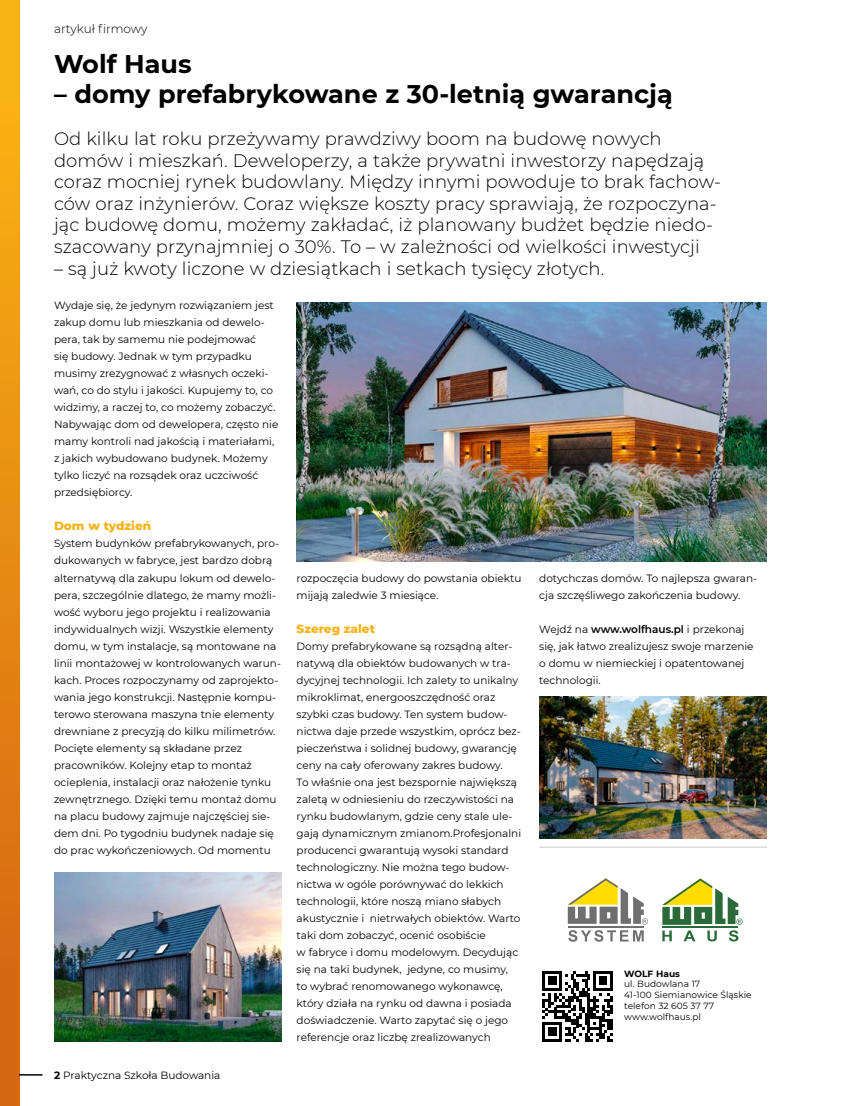
<style>
.page{position:relative;width:851px;height:1106px;background:#fff}
.page>*{position:absolute;margin:0;border:0;box-sizing:border-box;transform-origin:0 0}
.t1{font:700 25.5px "Montserrat";color:#000}
.t2{font:300 18px/21.6px "Montserrat";letter-spacing:.005em;color:#000}
.t3{font:800 12px "Montserrat";color:#f9b213}
.t4{font:300 12px "Montserrat";color:#000}
.t5{font:10.5px/17px "Montserrat";color:#000}
.t6{font:9px/10.8px "Montserrat";letter-spacing:.005em;color:#000}
.t7{font:700 9px "Montserrat";letter-spacing:.005em;color:#000}
.s1{font-weight:700}
.s2{font-weight:600}
</style>
<div class="page">
<div style="left:0;top:0;width:19px;height:1106px;background:linear-gradient(to bottom,#fbb713,#d36013)"></div>
<svg style="left:19px;top:1074px;width:24px;height:1px"></svg>
<svg style="left:568px;top:930px;width:75px;height:11px"></svg>
<hr style="left:567px;top:926px;width:76px;height:1px;background:#706f6f">
<svg style="left:567px;top:878px;width:81px;height:46px"></svg>
<svg style="left:662px;top:930px;width:9px;height:11px"></svg>
<svg style="left:683px;top:930px;width:12px;height:11px"></svg>
<svg style="left:707px;top:930px;width:9px;height:11px"></svg>
<svg style="left:729px;top:930px;width:9px;height:11px"></svg>
<hr style="left:662px;top:926px;width:76px;height:1px;background:#2a6a38">
<svg style="left:662px;top:878px;width:80px;height:46px"></svg>
<img style="left:296px;top:302px;width:470px;height:259px">
<svg style="left:542px;top:971px;width:71px;height:70px"></svg>
<hr style="left:539px;top:846px;width:227px;height:2px;background:#dadada">
<img style="left:54px;top:872px;width:228px;height:169px">
<img style="left:539px;top:696px;width:227px;height:142px">
<p class="t4" style="left:54px;top:20px;width:95px">artykuł firmowy</p>
<h1 class="t1" style="left:54px;top:45px;width:139px">Wolf Haus</h1>
<h1 class="t1" style="left:54px;top:76px;width:620px">– domy prefabrykowane z 30-letnią gwarancją</h1>
<p class="t2" style="left:54px;top:127px;width:668px">Od kilku lat roku przeżywamy prawdziwy boom na budowę nowych domów i mieszkań. Deweloperzy, a także prywatni inwestorzy napędzają coraz mocniej rynek budowlany. Między innymi powoduje to brak fachow&shy;ców oraz inżynierów. Coraz większe koszty pracy sprawiają, że rozpoczyna&shy;jąc budowę domu, możemy zakładać, iż planowany budżet będzie niedo&shy;szacowany przynajmniej o 30%. To – w zależności od wielkości inwestycji</p>
<h2 class="t2" style="left:54px;top:257px;width:551px">– są już kwoty liczone w dziesiątkach i setkach tysięcy złotych.</h2>
<p class="t5" style="left:54px;top:297px;width:226px">Wydaje się, że jedynym rozwiązaniem jest zakup domu lub mieszkania od dewelo&shy;pera, tak by samemu nie podejmować<br>się budowy. Jednak w tym przypadku musimy zrezygnować z własnych oczeki&shy;wań, co do stylu i jakości. Kupujemy to, co widzimy, a raczej to, co możemy zobaczyć.<br>Nabywając dom od dewelopera, często nie mamy kontroli nad jakością i materiałami, z jakich wybudowano budynek. Możemy tylko liczyć na rozsądek oraz uczciwość przedsiębiorcy.</p>
<p class="t3" style="left:54px;top:517px;width:98px">Dom w tydzień</p>
<p class="t5" style="left:54px;top:535px;width:228px">System budynków prefabrykowanych, pro&shy;dukowanych w fabryce, jest bardzo dobrą alternatywą dla zakupu lokum od dewelo&shy;pera, szczególnie dlatego, że mamy możli&shy;wość wyboru jego projektu i realizowania indywidualnych wizji. Wszystkie elementy domu, w tym instalacje, są montowane na linii montażowej w kontrolowanych warun&shy;kach. Proces rozpoczynamy od zaprojekto&shy;wania jego konstrukcji. Następnie kompu&shy;terowo sterowana maszyna tnie elementy drewniane z precyzją do kilku milimetrów.<br>Pocięte elementy są składane przez pracowników. Kolejny etap to montaż ocieplenia, instalacji oraz nałożenie tynku zewnętrznego. Dzięki temu montaż domu na placu budowy zajmuje najczęściej sie&shy;dem dni. Po tygodniu budynek nadaje się do prac wykończeniowych. Od momentu</p>
<p class="t5" style="left:54px;top:1066px;width:168px"><span class="s1">2</span> Praktyczna Szkoła Budowania</p>
<p class="t5" style="left:296px;top:569px;width:226px">rozpoczęcia budowy do powstania obiektu mijają zaledwie 3 miesiące.</p>
<p class="t3" style="left:296px;top:619px;width:80px">Szereg zalet</p>
<p class="t5" style="left:296px;top:637px;width:226px">Domy prefabrykowane są rozsądną alter&shy;natywą dla obiektów budowanych w tra&shy;dycyjnej technologii. Ich zalety to unikalny mikroklimat, energooszczędność oraz szybki czas budowy. Ten system budow&shy;nictwa daje przede wszystkim, oprócz bez&shy;pieczeństwa i solidnej budowy, gwarancję ceny na cały oferowany zakres budowy.<br>To właśnie ona jest bezspornie największą zaletą w odniesieniu do rzeczywistości na rynku budowlanym, gdzie ceny stale ule&shy;gają dynamicznym zmianom.Profesjonalni producenci gwarantują wysoki standard technologiczny. Nie można tego budow&shy;nictwa w ogóle porównywać do lekkich technologii, które noszą miano słabych akustycznie i nietrwałych obiektów. Warto taki dom zobaczyć, ocenić osobiście<br>w fabryce i domu modelowym. Decydując się na taki budynek, jedyne, co musimy, to wybrać renomowanego wykonawcę, który działa na rynku od dawna i posiada doświadczenie. Warto zapytać się o jego referencje oraz liczbę zrealizowanych</p>
<p class="t5" style="left:539px;top:569px;width:219px">dotychczas domów. To najlepsza gwaran&shy;cja szczęśliwego zakończenia budowy.</p>
<p class="t5" style="left:539px;top:620px;width:216px">Wejdź na <span class="s2">www.wolfhaus.pl</span> i przekonaj się, jak łatwo zrealizujesz swoje marzenie o domu w niemieckiej i opatentowanej technologii.</p>
<p class="t7" style="left:624px;top:966px;width:57px">WOLF Haus</p>
<p class="t6" style="left:624px;top:978px;width:129px">ul. Budowlana 17<br>41-100 Siemianowice Śląskie telefon 32 605 37 77 www.wolfhaus.pl</p>
</div>
